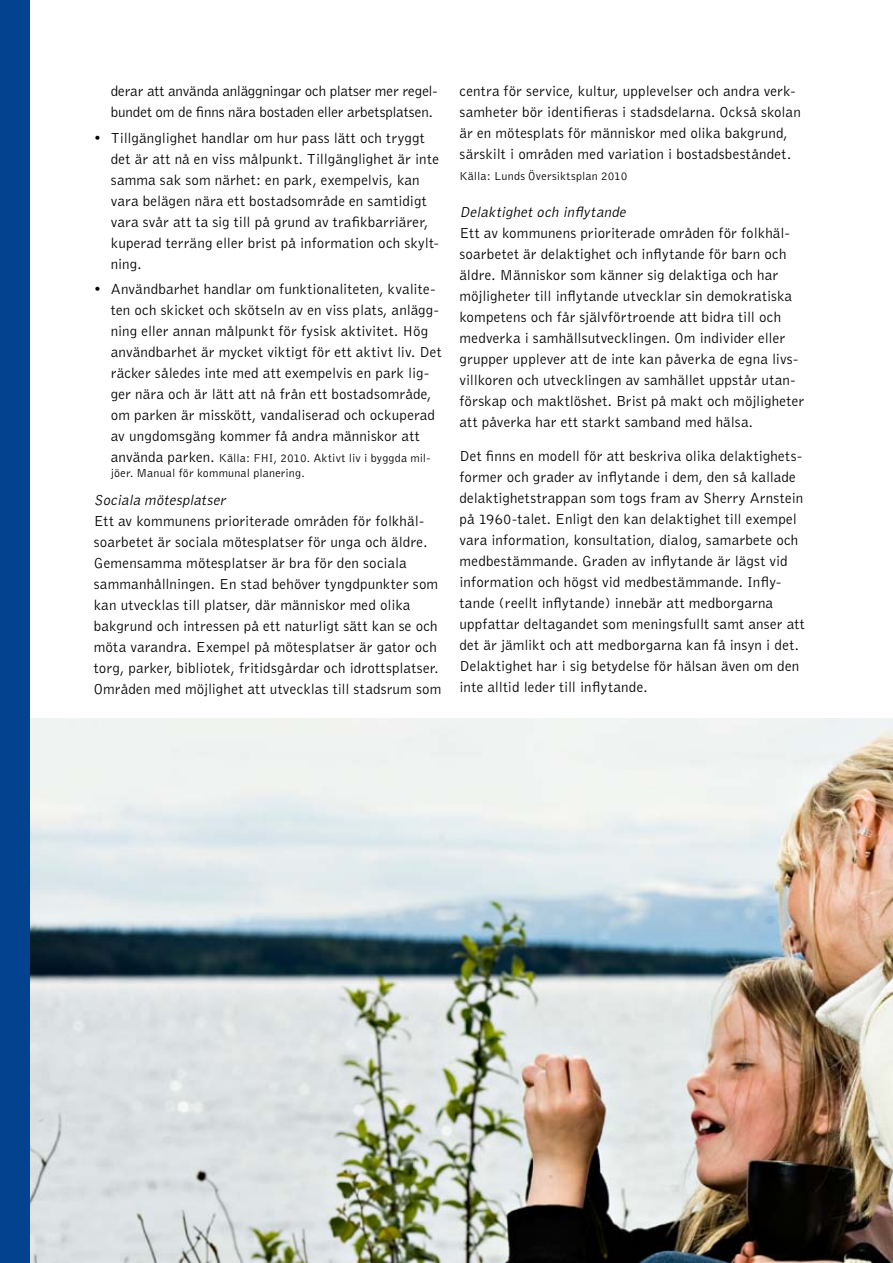
<style>
.page{position:relative;width:893px;height:1263px;background:#fff}
.page>*{position:absolute;margin:0;border:0;box-sizing:border-box;transform-origin:0 0}
.t1{font:300 15px/21px "Bell Gothic";letter-spacing:.01em;color:#000}
.t2{font:300 15px/21px "Bell Gothic";letter-spacing:-.01em;color:#000}
.t3{font:italic 300 15px "Bell Gothic";color:#000}
.t4{font:300 12px/15px "Bell Gothic";letter-spacing:.01em;color:#000}
.s1{font-size:15px}
</style>
<div class="page">
<img style="left:30px;top:719px;width:863px;height:544px">
<div style="left:0;top:0;width:30px;height:1263px;background:#03428e"></div>
<p class="t2" style="left:111px;top:81px;width:328px">derar att använda anläggningar och platser mer regel&shy;bundet om de finns nära bostaden eller arbetsplatsen.</p>
<p class="t1" style="left:111px;top:127px;width:330px;text-indent:-17px">• Tillgänglighet handlar om hur pass lätt och tryggt det är att nå en viss målpunkt. Tillgänglighet är inte samma sak som närhet: en park, exempelvis, kan vara belägen nära ett bostadsområde en samtidigt vara svår att ta sig till på grund av trafikbarriärer, kuperad terräng eller brist på information och skylt&shy;ning.</p>
<p class="t1" style="left:111px;top:279px;width:333px;text-indent:-17px">• Användbarhet handlar om funktionaliteten, kvalite&shy;ten och skicket och skötseln av en viss plats, anlägg&shy;ning eller annan målpunkt för fysisk aktivitet. Hög användbarhet är mycket viktigt för ett aktivt liv. Det räcker således inte med att exempelvis en park lig&shy;ger nära och är lätt att nå från ett bostadsområde, om parken är misskött, vandaliserad och ockuperad av ungdomsgäng kommer få andra människor att</p>
<p class="t4" style="left:111px;top:451px;width:321px"><span class="s1">använda parken.</span> Källa: FHI, 2010. Aktivt liv i byggda mil&shy;jöer. Manual för kommunal planering.</p>
<p class="t3" style="left:94px;top:492px;width:136px">Sociala mötesplatser</p>
<p class="t1" style="left:94px;top:511px;width:349px">Ett av kommunens prioriterade områden för folkhäl&shy;soarbetet är sociala mötesplatser för unga och äldre.<br>Gemensamma mötesplatser är bra för den sociala sammanhållningen. En stad behöver tyngdpunkter som kan utvecklas till platser, där människor med olika bakgrund och intressen på ett naturligt sätt kan se och möta varandra. Exempel på mötesplatser är gator och torg, parker, bibliotek, fritidsgårdar och idrottsplatser.<br>Områden med möjlighet att utvecklas till stadsrum som</p>
<p class="t1" style="left:459px;top:81px;width:343px">centra för service, kultur, upplevelser och andra verk&shy;samheter bör identifieras i stadsdelarna. Också skolan är en mötesplats för människor med olika bakgrund, särskilt i områden med variation i bostadsbeståndet.</p>
<p class="t4" style="left:459px;top:169px;width:169px">Källa: Lunds Översiktsplan 2010</p>
<p class="t3" style="left:459px;top:204px;width:171px">Delaktighet och inflytande</p>
<p class="t1" style="left:459px;top:223px;width:346px">Ett av kommunens prioriterade områden för folkhäl&shy;soarbetet är delaktighet och inflytande för barn och äldre. Människor som känner sig delaktiga och har möjligheter till inflytande utvecklar sin demokratiska kompetens och får självförtroende att bidra till och medverka i samhällsutvecklingen. Om individer eller grupper upplever att de inte kan påverka de egna livs&shy;villkoren och utvecklingen av samhället uppstår utan&shy;förskap och maktlöshet. Brist på makt och möjligheter att påverka har ett starkt samband med hälsa.</p>
<p class="t1" style="left:459px;top:446px;width:347px">Det finns en modell för att beskriva olika delaktighets&shy;former och grader av inflytande i dem, den så kallade delaktighetstrappan som togs fram av Sherry Arnstein på 1960-talet. Enligt den kan delaktighet till exempel vara information, konsultation, dialog, samarbete och medbestämmande. Graden av inflytande är lägst vid information och högst vid medbestämmande. Infly&shy;tande (reellt inflytande) innebär att medborgarna uppfattar deltagandet som meningsfullt samt anser att det är jämlikt och att medborgarna kan få insyn i det.<br>Delaktighet har i sig betydelse för hälsan även om den inte alltid leder till inflytande.</p>
</div>
